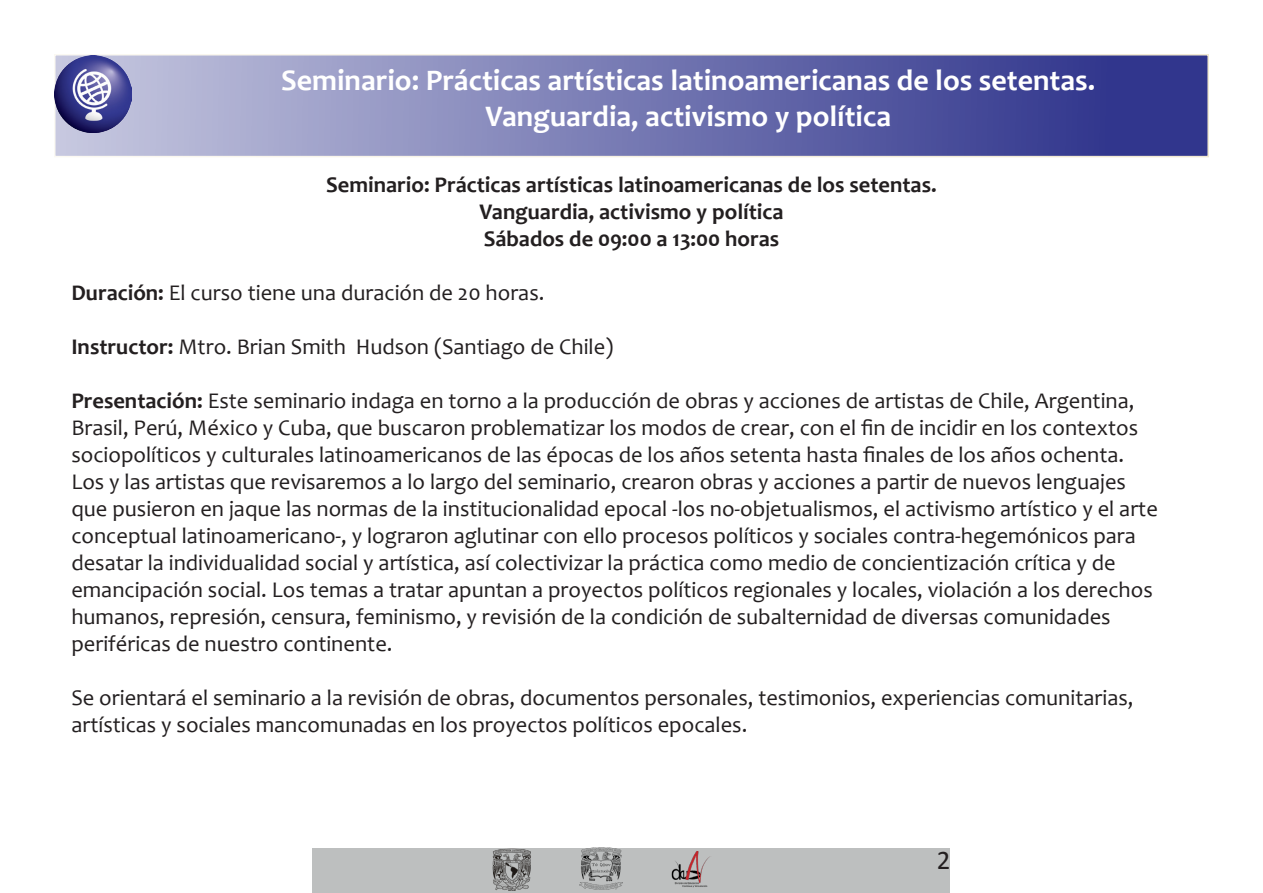
<style>
.page{position:relative;width:1263px;height:893px;background:#fff}
.page>*{position:absolute;margin:0;border:0;box-sizing:border-box;transform-origin:0 0}
.t1{font:700 30px "Candara";color:#fff}
.t2{font:27px "Calibri";color:#231f20}
.t3{font:22.5px/27px "Candara";color:#231f20}
.t4{font:700 22.5px "Candara";color:#231f20}
.s1{font-weight:700}
</style>
<div class="page">
<div style="left:313px;top:848px;width:637px;height:45px;background:#bdbfbf"></div>
<img style="left:671px;top:851px;width:39px;height:37px">
<img style="left:492px;top:848px;width:39px;height:43px">
<img style="left:580px;top:847px;width:42px;height:43px">
<div style="left:54px;top:54px;width:1155px;height:103px;background:linear-gradient(to right,#c7c8e0,#252b86);border:2px solid #f1e9d2"></div>
<img style="left:54px;top:55px;width:78px;height:78px">
<p class="t1" style="left:281px;top:61px;width:816px">Seminario: Prácticas artísticas latinoamericanas de los setentas.</p>
<p class="t1" style="left:485px;top:97px;width:407px">Vanguardia, activismo y política</p>
<p class="t4" style="left:326px;top:170px;width:612px">Seminario: Prácticas artísticas latinoamericanas de los setentas.</p>
<p class="t4" style="left:479px;top:197px;width:306px">Vanguardia, activismo y política</p>
<p class="t4" style="left:484px;top:224px;width:297px">Sábados de 09:00 a 13:00 horas</p>
<p class="t3" style="left:71px;top:279px;width:475px"><span class="s1">Duración:</span> El curso tiene una duración de 20 horas.</p>
<p class="t3" style="left:71px;top:333px;width:543px"><span class="s1">Instructor:</span> Mtro. Brian Smith Hudson (Santiago de Chile)</p>
<p class="t3" style="left:71px;top:387px;width:1088px"><span class="s1">Presentación:</span> Este seminario indaga en torno a la producción de obras y acciones de artistas de Chile, Argentina, Brasil, Perú, México y Cuba, que buscaron problematizar los modos de crear, con el fin de incidir en los contextos sociopolíticos y culturales latinoamericanos de las épocas de los años setenta hasta finales de los años ochenta.<br>Los y las artistas que revisaremos a lo largo del seminario, crearon obras y acciones a partir de nuevos lenguajes que pusieron en jaque las normas de la institucionalidad epocal -los no-objetualismos, el activismo artístico y el arte conceptual latinoamericano-, y lograron aglutinar con ello procesos políticos y sociales contra-hegemónicos para desatar la individualidad social y artística, así colectivizar la práctica como medio de concientización crítica y de emancipación social. Los temas a tratar apuntan a proyectos políticos regionales y locales, violación a los derechos humanos, represión, censura, feminismo, y revisión de la condición de subalternidad de diversas comunidades periféricas de nuestro continente.</p>
<p class="t3" style="left:71px;top:684px;width:1064px">Se orientará el seminario a la revisión de obras, documentos personales, testimonios, experiencias comunitarias, artísticas y sociales mancomunadas en los proyectos políticos epocales.</p>
<p class="t2" style="left:937px;top:842px;width:15px">2</p>
</div>
